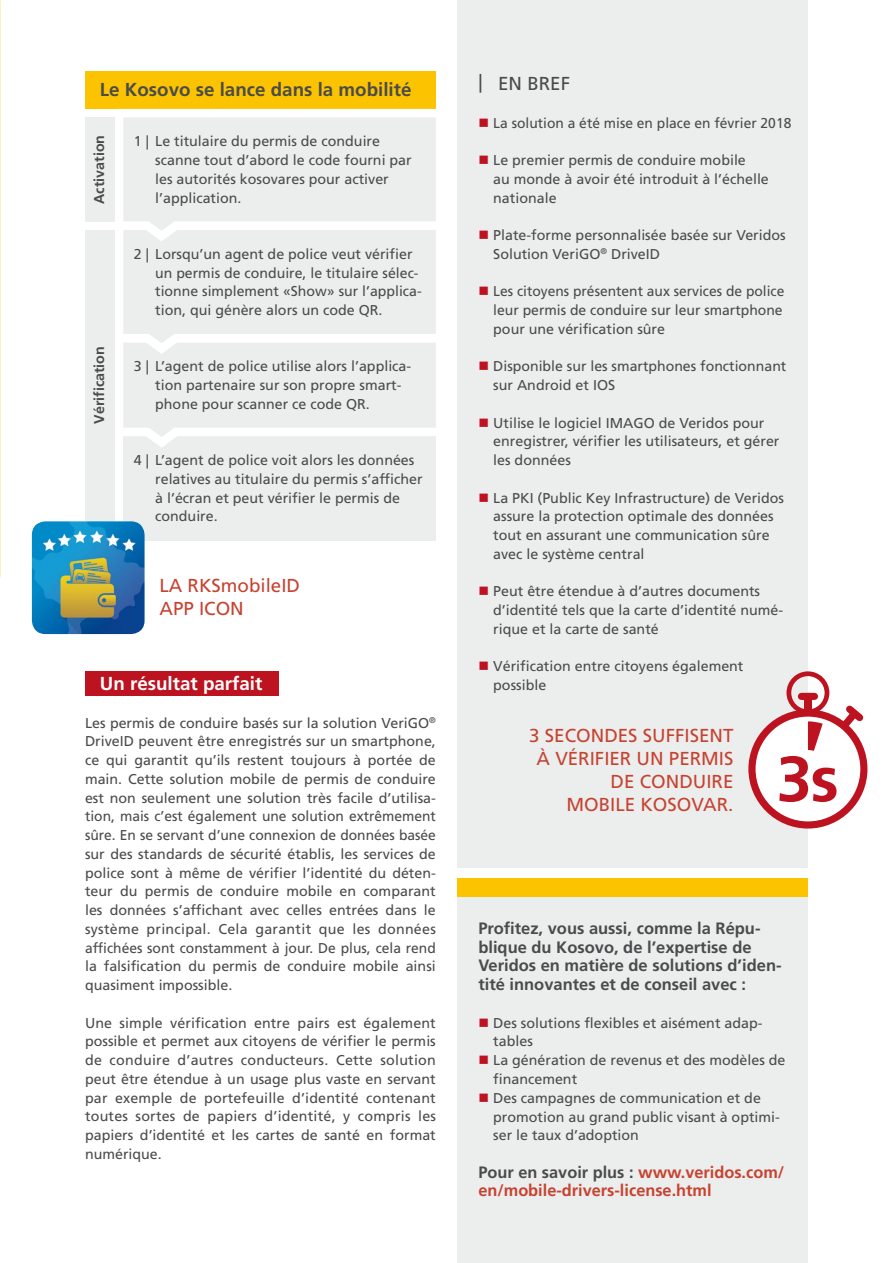
<style>
.page{position:relative;width:893px;height:1263px;background:#fff}
.page>*{position:absolute;margin:0;border:0;box-sizing:border-box;transform-origin:0 0}
.t1{font:18.75px/23.2px "Frutiger";color:#c64331}
.t2{font:700 18.75px "Frutiger";color:#4b4b4d}
.t3{font:700 18.75px "Frutiger";color:#fff}
.t4{font:18.75px "Frutiger";color:#4b4b4d}
.t5{font:700 16.5px/18.8px "Frutiger";color:#4b4b4d}
.t6{font:700 16.5px/18.8px "Frutiger";color:#c64331}
.t7{font:14.25px/18.8px "Frutiger";color:#4b4b4d}
.t8{font:700 14.25px "Frutiger";color:#4b4b4d}
.s1{color:#bd1220}
.s2{color:#4b4b4d}
</style>
<div class="page">
<div style="left:457px;top:0;width:351px;height:867px;background:#eceded"></div>
<div style="left:457px;top:896px;width:351px;height:367px;background:#eceded"></div>
<div style="left:85px;top:671px;width:194px;height:25px;background:#bd1220"></div>
<svg style="left:752px;top:713px;width:112px;height:112px;fill:#fff"></svg>
<div style="left:748px;top:709px;width:119px;height:119px;border:7px solid #bd1220;border-radius:50%"></div>
<div style="left:786px;top:671px;width:43px;height:43px;border:5px solid #bd1220;border-radius:50%"></div>
<div style="left:801px;top:693px;width:13px;height:7px;background:#bd1220"></div>
<svg style="left:779px;top:699px;width:89px;height:103px"></svg>
<div style="left:123px;top:436px;width:313px;height:104px;background:#eceded"></div>
<div style="left:85px;top:230px;width:30px;height:310px;background:#eceded"></div>
<div style="left:85px;top:71px;width:351px;height:38px;background:#fcc400"></div>
<svg style="left:123px;top:248px;width:313px;height:199px;background:#edeeee"></svg>
<svg style="left:111px;top:108px;width:325px;height:140px"></svg>
<div style="left:85px;top:117px;width:30px;height:104px;background:#eceded"></div>
<img style="left:32px;top:521px;width:113px;height:113px">
<img style="left:0;top:0;width:1px;height:578px">
<div style="left:457px;top:878px;width:351px;height:18px;background:#fcc400"></div>
<h1 class="t2" style="left:100px;top:78px;width:313px">Le Kosovo se lance dans la mobilité</h1>
<p class="t7" style="left:155px;top:132px;width:258px;text-indent:-21px">1 | Le titulaire du permis de conduire scanne tout d’abord le code fourni par les autorités kosovares pour activer l’application.</p>
<p class="t8" style="left:91px;top:204px;width:70px;rotate:-90deg">Activation</p>
<p class="t8" style="left:91px;top:424px;width:79px;rotate:-90deg">Vérification</p>
<p class="t7" style="left:155px;top:245px;width:268px;text-indent:-21px">2 | Lorsqu’un agent de police veut vérifier un permis de conduire, le titulaire sélec&shy;tionne simplement «Show» sur l’applica&shy;tion, qui génère alors un code QR.</p>
<p class="t7" style="left:155px;top:357px;width:258px;text-indent:-21px">3 | L’agent de police utilise alors l’applica&shy;tion partenaire sur son propre smart&shy;phone pour scanner ce code QR.</p>
<p class="t7" style="left:155px;top:451px;width:269px;text-indent:-21px">4 | L’agent de police voit alors les données relatives au titulaire du permis s’afficher à l’écran et peut vérifier le permis de conduire.</p>
<h1 class="t1" style="left:159px;top:574px;width:142px">La RKSmobileID<br>APP ICON</h1>
<h1 class="t3" style="left:100px;top:673px;width:164px">Un résultat parfait</h1>
<p class="t7" style="left:85px;top:713px;width:352px;text-align:justify">Les permis de conduire basés sur la solution VeriGO<sup>® </sup>DriveID peuvent être enregistrés sur un smartphone, ce qui garantit qu’ils restent toujours à portée de main. Cette solution mobile de permis de conduire est non seulement une solution très facile d’utilisa&shy;tion, mais c’est également une solution extrêmement sûre. En se servant d’une connexion de données basée sur des standards de sécurité établis, les services de police sont à même de vérifier l’identité du déten&shy;teur du permis de conduire mobile en comparant les données s’affichant avec celles entrées dans le système principal. Cela garantit que les données affichées sont constamment à jour. De plus, cela rend la falsification du permis de conduire mobile ainsi quasiment impossible.</p>
<p class="t7" style="left:85px;top:1013px;width:352px;text-align:justify">Une simple vérification entre pairs est également possible et permet aux citoyens de vérifier le permis de conduire d’autres conducteurs. Cette solution peut être étendue à un usage plus vaste en servant par exemple de portefeuille d’identité contenant toutes sortes de papiers d’identité, y compris les papiers d’identité et les cartes de santé en format numérique.</p>
<h1 class="t4" style="left:478px;top:73px;width:93px">| En bref</h1>
<p class="t7" style="left:478px;top:113px;width:314px"><span class="s1">■</span> La solution a été mise en place en février 2018</p>
<p class="t7" style="left:493px;top:151px;width:277px;text-indent:-15px"><span class="s1">■</span> Le premier permis de conduire mobile<br>au monde à avoir été introduit à l’échelle nationale</p>
<p class="t7" style="left:493px;top:226px;width:294px;text-indent:-15px"><span class="s1">■</span> Plate-forme personnalisée basée sur Veridos<br>Solution VeriGO<sup>®</sup> DriveID</p>
<p class="t7" style="left:493px;top:282px;width:293px;text-align:justify;text-indent:-15px"><span class="s1">■</span> Les citoyens présentent aux services de police leur permis de conduire sur leur smartphone pour une vérification sûre</p>
<p class="t7" style="left:493px;top:357px;width:295px;text-indent:-15px"><span class="s1">■</span> Disponible sur les smartphones fonctionnant sur Android et IOS</p>
<p class="t7" style="left:493px;top:413px;width:288px;text-indent:-15px"><span class="s1">■</span> Utilise le logiciel IMAGO de Veridos pour enregistrer, vérifier les utilisateurs, et gérer les données</p>
<p class="t7" style="left:493px;top:488px;width:292px;text-indent:-15px"><span class="s1">■</span> La PKI (Public Key Infrastructure) de Veridos assure la protection optimale des données tout en assurant une communication sûre avec le système central</p>
<p class="t7" style="left:493px;top:582px;width:291px;text-indent:-15px"><span class="s1">■</span> Peut être étendue à d’autres documents d’identité tels que la carte d’identité numé&shy;rique et la carte de santé</p>
<p class="t7" style="left:493px;top:657px;width:252px;text-indent:-15px"><span class="s1">■</span> Vérification entre citoyens également possible</p>
<h1 class="t1" style="left:529px;top:724px;width:28px">3 seco</h1>
<h1 class="t1" style="left:591px;top:724px;width:25px">ndes</h1>
<h1 class="t1" style="left:643px;top:724px;width:92px">su ffisent</h1>
<h1 class="t1" style="left:537px;top:747px;width:78px">à vérifier</h1>
<h1 class="t1" style="left:637px;top:747px;width:44px">un permis</h1>
<h1 class="t1" style="left:611px;top:770px;width:81px">de conduire</h1>
<h1 class="t1" style="left:566px;top:793px;width:88px">mobile kosovar</h1>
<h1 class="t1" style="left:728px;top:793px;width:7px">.</h1>
<p class="t5" style="left:478px;top:919px;width:305px">Profitez, vous aussi, comme la Répu&shy;blique du Kosovo, de l’expertise de Veridos en matière de solutions d’iden&shy;tité innovantes et de conseil avec :</p>
<p class="t7" style="left:493px;top:1013px;width:271px;text-indent:-15px"><span class="s1">■</span> Des solutions flexibles et aisément adap&shy;tables</p>
<p class="t7" style="left:493px;top:1051px;width:294px;text-indent:-15px"><span class="s1">■</span> La génération de revenus et des modèles de financement</p>
<p class="t7" style="left:493px;top:1088px;width:288px;text-indent:-15px"><span class="s1">■</span> Des campagnes de communication et de promotion au grand public visant à optimi&shy;ser le taux d’adoption</p>
<p class="t6" style="left:478px;top:1163px;width:307px"><span class="s2">Pour en savoir plus :</span> www.veridos.com/ en/mobile-drivers-license.html</p>
</div>
